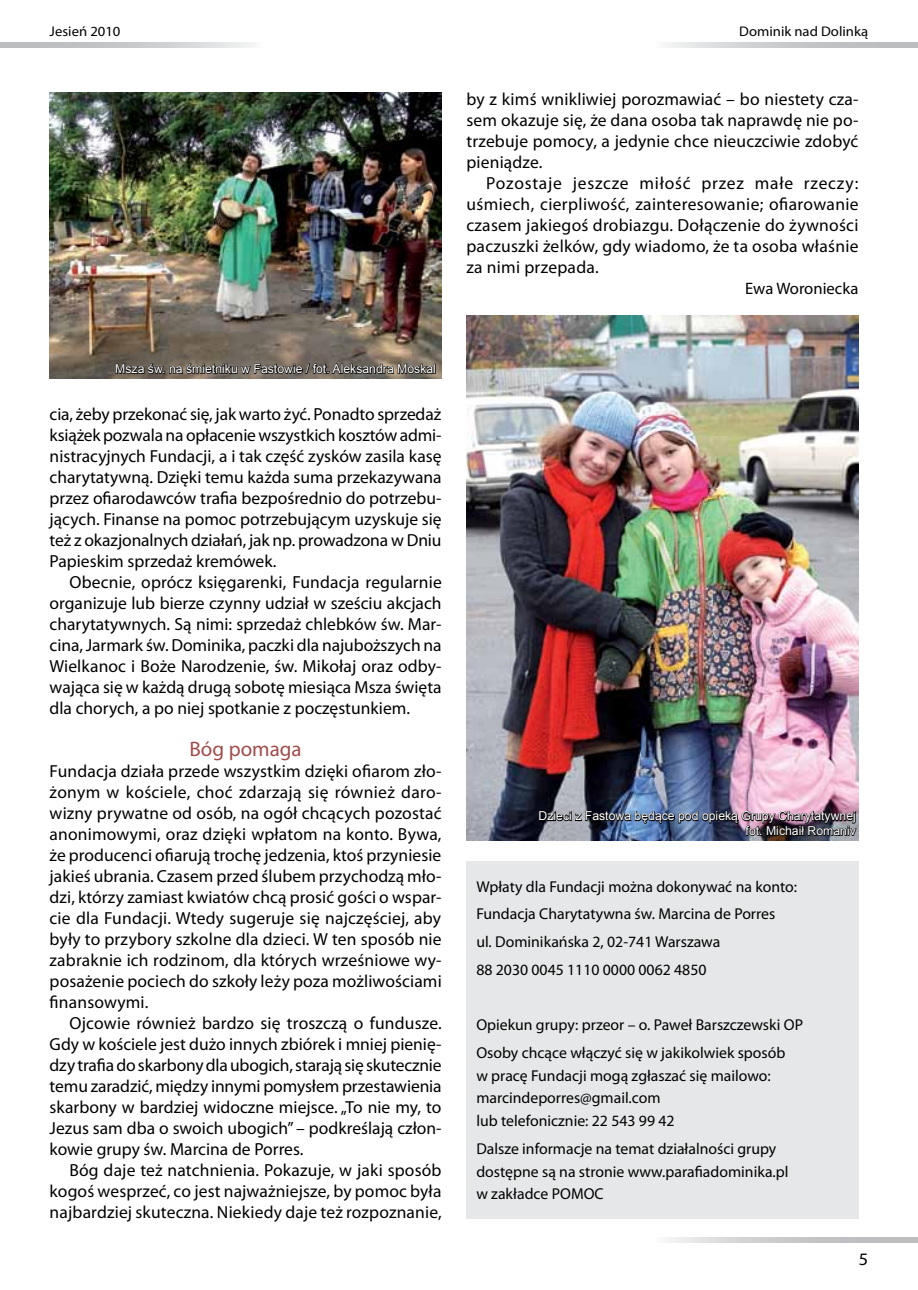
<style>
.page{position:relative;width:918px;height:1290px;background:#fff}
.page>*{position:absolute;margin:0;border:0;box-sizing:border-box;transform-origin:0 0}
.t1{font:21px "Myriad Pro";color:#a04c4b}
.t2{font:17.5px/21px "Myriad Pro";letter-spacing:.005em;color:#000;text-align:justify}
.t3{font:17.5px "Myriad Pro";letter-spacing:.005em;color:#000;scale:1.05 1}
.t4{font:16.62px "Myriad Pro";color:#000}
.t5{font:15.75px/27.7px "Myriad Pro";color:#000}
.t6{font:14px "Myriad Pro";color:#000;scale:1.05 1}
.t7{font:12.25px/14.7px "Arial";color:#fff;text-align:right}
</style>
<div class="page">
<img style="left:50px;top:93px;width:391px;height:285px">
<img style="left:466px;top:315px;width:392px;height:525px">
<div style="left:466px;top:861px;width:392px;height:357px;background:#e6e7e8"></div>
<svg style="left:115px;top:358px;width:321px;height:21px;background:#564f46"></svg>
<img style="left:538px;top:810px;width:319px;height:28px">
<svg style="left:667px;top:42px;width:226px;height:5px"></svg>
<div style="left:893px;top:42px;width:25px;height:5px;background:#bcbec0"></div>
<svg style="left:667px;top:1238px;width:226px;height:5px"></svg>
<div style="left:893px;top:1238px;width:25px;height:5px;background:#bcbec0"></div>
<svg style="left:0;top:42px;width:252px;height:5px"></svg>
<p class="t6" style="left:50px;top:22px;width:69px">Jesień 2010</p>
<p class="t6" style="left:739px;top:22px;width:124px">Dominik nad Dolinką</p>
<p class="t2" style="left:466px;top:88px;width:393px">by z kimś wnikliwiej porozmawiać – bo niestety cza&shy;sem okazuje się, że dana osoba tak naprawdę nie po&shy;trzebuje pomocy, a jedynie chce nieuczciwie zdobyć pieniądze.</p>
<p class="t2" style="left:466px;top:172px;width:394px;text-indent:20px">Pozostaje jeszcze miłość przez małe rzeczy: uśmiech, cierpliwość, zainteresowanie; ofiarowanie czasem jakiegoś drobiazgu. Dołączenie do żywności paczuszki żelków, gdy wiadomo, że ta osoba właśnie za nimi przepada.</p>
<p class="t4" style="left:745px;top:278px;width:115px">Ewa Woroniecka</p>
<p class="t7" style="left:115px;top:362px;width:322px">Msza św. na śmietniku w Fastowie / fot. Aleksandra Moskal</p>
<p class="t2" style="left:50px;top:403px;width:393px">cia, żeby przekonać się, jak warto żyć. Ponadto sprzedaż książek pozwala na opłacenie wszystkich kosztów admi&shy;nistracyjnych Fundacji, a i tak część zysków zasila kasę charytatywną. Dzięki temu każda suma przekazywana przez ofiarodawców trafia bezpośrednio do potrzebu&shy;jących. Finanse na pomoc potrzebującym uzyskuje się też z okazjonalnych działań, jak np. prowadzona w Dniu Papieskim sprzedaż kremówek.</p>
<p class="t2" style="left:50px;top:571px;width:394px;text-indent:20px">Obecnie, oprócz księgarenki, Fundacja regularnie organizuje lub bierze czynny udział w sześciu akcjach charytatywnych. Są nimi: sprzedaż chlebków św. Mar&shy;cina, Jarmark św. Dominika, paczki dla najuboższych na Wielkanoc i Boże Narodzenie, św. Mikołaj oraz odby&shy;wająca się w każdą drugą sobotę miesiąca Msza święta dla chorych, a po niej spotkanie z poczęstunkiem.</p>
<p class="t1" style="left:189px;top:736px;width:114px">Bóg pomaga</p>
<p class="t2" style="left:50px;top:760px;width:394px">Fundacja działa przede wszystkim dzięki ofiarom zło&shy;żonym w kościele, choć zdarzają się również daro&shy;wizny prywatne od osób, na ogół chcących pozostać anonimowymi, oraz dzięki wpłatom na konto. Bywa, że producenci ofiarują trochę jedzenia, ktoś przyniesie jakieś ubrania. Czasem przed ślubem przychodzą mło&shy;dzi, którzy zamiast kwiatów chcą prosić gości o wspar&shy;cie dla Fundacji. Wtedy sugeruje się najczęściej, aby były to przybory szkolne dla dzieci. W ten sposób nie zabraknie ich rodzinom, dla których wrześniowe wy&shy;posażenie pociech do szkoły leży poza możliwościami finansowymi.</p>
<p class="t2" style="left:50px;top:1012px;width:394px;text-indent:20px">Ojcowie również bardzo się troszczą o fundusze.<br>Gdy w kościele jest dużo innych zbiórek i mniej pienię&shy;dzy trafia do skarbony dla ubogich, starają się skutecznie temu zaradzić, między innymi pomysłem przestawienia skarbony w bardziej widoczne miejsce. „To nie my, to Jezus sam dba o swoich ubogich” – podkreślają człon&shy;kowie grupy św. Marcina de Porres.</p>
<p class="t2" style="left:50px;top:1159px;width:394px;text-indent:20px">Bóg daje też natchnienia. Pokazuje, w jaki sposób kogoś wesprzeć, co jest najważniejsze, by pomoc była najbardziej skuteczna. Niekiedy daje też rozpoznanie,</p>
<p class="t7" style="left:538px;top:809px;width:319px">Dzieci z Fastowa będące pod opieką Grupy Charytatywnej fot. Michaił Romaniv</p>
<p class="t5" style="left:476px;top:872px;width:322px">Wpłaty dla Fundacji można dokonywać na konto:<br>Fundacja Charytatywna św. Marcina de Porres<br>ul. Dominikańska 2, 02-741 Warszawa<br>88 2030 0045 1110 0000 0062 4850</p>
<p class="t5" style="left:476px;top:1011px;width:328px">Opiekun grupy: przeor – o. Paweł Barszczewski OP<br>Osoby chcące włączyć się w jakikolwiek sposób</p>
<p class="t5" style="left:476px;top:1064px;width:296px;line-height:22.8px">w pracę Fundacji mogą zgłaszać się mailowo: marcindeporres@gmail.com<br>lub telefonicznie: 22 543 99 42</p>
<p class="t5" style="left:476px;top:1137px;width:314px;line-height:22.8px">Dalsze informacje na temat działalności grupy dostępne są na stronie www.parafiadominika.pl w zakładce POMOC</p>
<p class="t3" style="left:859px;top:1248px;width:10px">5</p>
</div>
